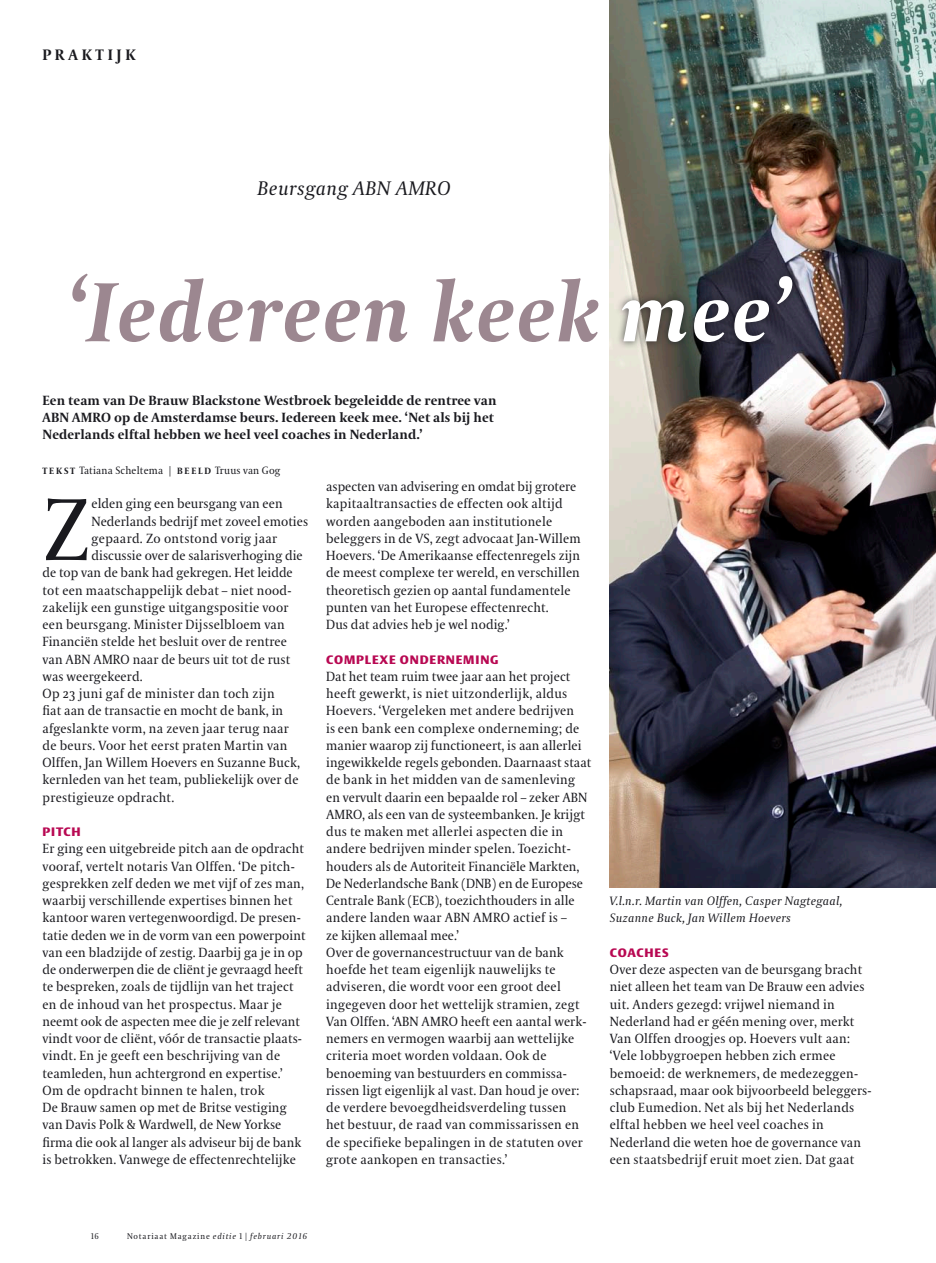
<style>
.page{position:relative;width:936px;height:1263px;background:#fff}
.page>*{position:absolute;margin:0;border:0;box-sizing:border-box;transform-origin:0 0}
.t1{font:87.3px "VPRO Coranto";color:#1a1a1f}
.t2{font:italic 700 83.1px "VPRO Coranto";letter-spacing:.02em;color:#9c8790}
.t3{font:italic 19.5px "VPRO Coranto";letter-spacing:.03em;color:#1a1a1f}
.t4{font:700 15px "VPRO Coranto";color:#1a1a1f}
.t5{font:13.2px/17.2px "VPRO Coranto";letter-spacing:.01em;color:#1a1a1f}
.t6{font:700 13.2px/17.2px "VPRO Coranto";letter-spacing:.01em;color:#1a1a1f}
.t7{font:italic 12px/17.2px "VPRO Coranto";letter-spacing:.03em;color:#1a1a1f}
.t8{font:700 12px "VPRO Vesta";letter-spacing:.07em;color:#b80852}
.t9{font:10.5px "VPRO Coranto";letter-spacing:.02em;color:#1a1a1f}
.t10{font:italic 8.25px "VPRO Coranto";letter-spacing:.1em;color:#1a1a1f}
.t11{font:8.25px "VPRO Coranto Cn";color:#1a1a1f}
.s1{color:#fff}
.s2{font-weight:700;font-size:9px}
.s3{font-style:normal}
.s4{font-family:"VPRO Coranto Cn";font-style:normal}
</style>
<div class="page">
<img style="left:609px;top:0;width:326px;height:888px">
<div style="left:613px;top:268px;width:322px;height:149px;background:#1a1a1f;opacity:.75"></div>
<p class="t4" style="left:43px;top:45px;width:25px">P rakti</p>
<p class="t4" style="left:117px;top:45px;width:19px">j k</p>
<h3 class="t3" style="left:257px;top:177px;width:195px">Beursgang ABN AMRO</h3>
<h2 class="t2" style="left:67px;top:261px;width:724px">‘Iedereen keek <span class="s1">mee’</span></h2>
<p class="t6" style="left:43px;top:391px;width:455px">Een team van De Brauw Blackstone Westbroek begeleidde de rentree van<br>ABN AMRO op de Amsterdamse beurs. Iedereen keek mee. ‘Net als bij het<br>Nederlands elftal hebben we heel veel coaches in Nederland.’</p>
<p class="t9" style="left:43px;top:464px;width:142px"><span class="s2">T E K S T</span> Tatiana Scheltema | <span class="s2">bee</span></p>
<p class="t9" style="left:198px;top:464px;width:84px"><span class="s2">l d</span> Truus van Gog</p>
<h1 class="t1" style="left:43px;top:478px;width:50px">Z</h1>
<p class="t5" style="left:91px;top:495px;width:193px">elden ging een beursgang van een</p>
<p class="t5" style="left:91px;top:512px;width:218px">Nederlands bedrijf met zoveel emoties</p>
<p class="t5" style="left:91px;top:530px;width:187px">gepaard. Zo ontstond vorig jaar</p>
<p class="t5" style="left:91px;top:547px;width:213px">discussie over de salarisverhoging die</p>
<p class="t5" style="left:43px;top:564px;width:252px">de top van de bank had gekregen. Het leidde</p>
<p class="t5" style="left:43px;top:581px;width:250px">tot een maatschappelijk debat – niet nood-</p>
<p class="t5" style="left:43px;top:599px;width:247px">zakelijk een gunstige uitgangspositie voor</p>
<p class="t5" style="left:43px;top:616px;width:244px">een beursgang. Minister Dijsselbloem van</p>
<p class="t5" style="left:43px;top:633px;width:246px">Financiën stelde het besluit over de rentree</p>
<p class="t5" style="left:43px;top:650px;width:249px">van ABN AMRO naar de beurs uit tot de rust</p>
<p class="t5" style="left:43px;top:668px;width:101px">was weergekeerd.</p>
<p class="t5" style="left:43px;top:685px;width:233px">Op 23 juni gaf de minister dan toch zijn</p>
<p class="t5" style="left:43px;top:702px;width:242px">fiat aan de transactie en mocht de bank, in</p>
<p class="t5" style="left:43px;top:719px;width:248px">afgeslankte vorm, na zeven jaar terug naar</p>
<p class="t5" style="left:43px;top:737px;width:246px">de beurs. Voor het eerst praten Martin van</p>
<p class="t5" style="left:43px;top:754px;width:259px">Olffen, Jan Willem Hoevers en Suzanne Buck,</p>
<p class="t5" style="left:43px;top:771px;width:257px">kernleden van het team, publiekelijk over de</p>
<p class="t5" style="left:43px;top:788px;width:133px">prestigieuze opdracht.</p>
<p class="t8" style="left:43px;top:827px;width:40px">PITCH</p>
<p class="t5" style="left:43px;top:840px;width:264px">Er ging een uitgebreide pitch aan de opdracht vooraf, vertelt notaris Van Olffen. ‘De pitch&shy;gesprekken zelf deden we met vijf of zes man, waarbij verschillende expertises binnen het kantoor waren vertegenwoordigd. De presen&shy;tatie deden we in de vorm van een powerpoint van een bladzijde of zestig. Daarbij ga je in op de onderwerpen die de cliënt je gevraagd heeft te bespreken, zoals de tijdlijn van het traject en de inhoud van het prospectus. Maar je neemt ook de aspecten mee die je zelf relevant vindt voor de cliënt, vóór de transactie plaats&shy;vindt. En je geeft een beschrijving van de teamleden, hun achtergrond en expertise.’ Om de opdracht binnen te halen, trok<br>De Brauw samen op met de Britse vestiging van Davis Polk &amp; Wardwell, de New Yorkse firma die ook al langer als adviseur bij de bank is betrokken. Vanwege de effectenrechtelijke</p>
<p class="t5" style="left:326px;top:478px;width:256px">aspecten van advisering en omdat bij grotere kapitaaltransacties de effecten ook altijd worden aangeboden aan institutionele beleggers in de VS, zegt advocaat Jan-Willem Hoevers. ‘De Amerikaanse effectenregels zijn de meest complexe ter wereld, en verschillen theoretisch gezien op aantal fundamentele punten van het Europese effectenrecht.<br>Dus dat advies heb je wel nodig.’</p>
<p class="t8" style="left:326px;top:654px;width:174px">COMPLEXE ONDERNEMING</p>
<p class="t5" style="left:326px;top:668px;width:266px">Dat het team ruim twee jaar aan het project heeft gewerkt, is niet uitzonderlijk, aldus Hoevers. ‘Vergeleken met andere bedrijven<br>is een bank een complexe onderneming; de manier waarop zij functioneert, is aan allerlei ingewikkelde regels gebonden. Daarnaast staat de bank in het midden van de samenleving en vervult daarin een bepaalde rol – zeker ABN AMRO, als een van de systeembanken. Je krijgt dus te maken met allerlei aspecten die in andere bedrijven minder spelen. Toezicht&shy;houders als de Autoriteit Financiële Markten, De Nederlandsche Bank (DNB) en de Europese Centrale Bank (ECB), toezichthouders in alle andere landen waar ABN AMRO actief is –<br>ze kijken allemaal mee.’<br>Over de governancestructuur van de bank hoefde het team eigenlijk nauwelijks te adviseren, die wordt voor een groot deel ingegeven door het wettelijk stramien, zegt Van Olffen. ‘ABN AMRO heeft een aantal werk&shy;nemers en vermogen waarbij aan wettelijke criteria moet worden voldaan. Ook de benoeming van bestuurders en commissa&shy;rissen ligt eigenlijk al vast. Dan houd je over: de verdere bevoegdheidsverdeling tussen<br>het bestuur, de raad van commissarissen en de specifieke bepalingen in de statuten over grote aankopen en transacties.’</p>
<p class="t7" style="left:609px;top:892px;width:234px">V.l.n.r. Martin van Olffen, Casper Nagtegaal,<br>Suzanne Buck, Jan Willem Hoevers</p>
<p class="t8" style="left:609px;top:947px;width:60px">COACHES</p>
<p class="t5" style="left:609px;top:961px;width:263px">Over deze aspecten van de beursgang bracht niet alleen het team van De Brauw een advies uit. Anders gezegd: vrijwel niemand in Nederland had er géén mening over, merkt Van Olffen droogjes op. Hoevers vult aan: ‘Vele lobbygroepen hebben zich ermee bemoeid: de werknemers, de medezeggen&shy;schapsraad, maar ook bijvoorbeeld beleggers&shy;club Eumedion. Net als bij het Nederlands elftal hebben we heel veel coaches in Nederland die weten hoe de governance van een staatsbedrijf eruit moet zien. Dat gaat</p>
<p class="t11" style="left:91px;top:1231px;width:9px">16</p>
<p class="t10" style="left:127px;top:1231px;width:181px"><span class="s3">Notariaat Magazine</span> editie <span class="s4">1 |</span> februari 2016</p>
</div>
